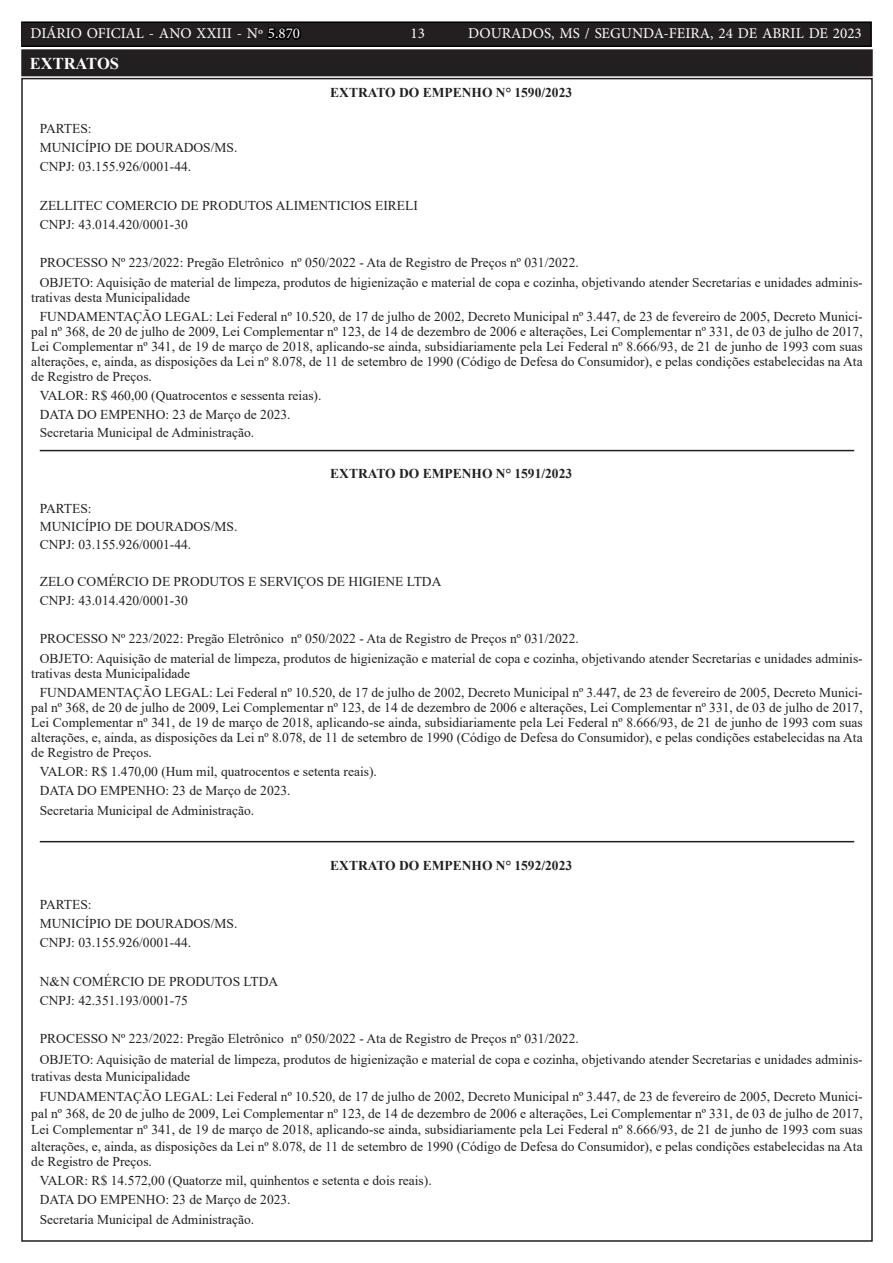
<style>
.page{position:relative;width:893px;height:1263px;background:#fff}
.page>*{position:absolute;margin:0;border:0;box-sizing:border-box;transform-origin:0 0}
.t1{font:700 16.5px "Times New Roman";color:#fff}
.t2{font:15px "Minion Pro";color:#fff}
.t3{font:13.5px/19.2px "Times New Roman";color:#231f20}
.t4{font:700 13.5px "Times New Roman";color:#231f20}
.s1{color:#000}
</style>
<div class="page">
<div style="left:21px;top:22px;width:850px;height:24px;background:#231f20"></div>
<div style="left:21px;top:21px;width:851px;height:26px;border:2px solid #000"></div>
<hr style="left:40px;top:450px;width:814px;height:1px;background:#231f20">
<hr style="left:40px;top:841px;width:814px;height:1px;background:#231f20">
<div style="left:23px;top:51px;width:848px;height:23px;background:#231f20"></div>
<div style="left:21px;top:49px;width:852px;height:27px;border:4px solid #231f20"></div>
<p class="t2" style="left:31px;top:24px;width:271px">DIÁRIO OFICIAL - ANO XXIII - Nº <span class="s1">5.870</span></p>
<p class="t2" style="left:411px;top:24px;width:16px">13</p>
<p class="t2" style="left:468px;top:24px;width:395px">DOURADOS, MS / SEGUNDA-FEIRA, 24 DE ABRIL DE 2023</p>
<p class="t1" style="left:30px;top:52px;width:91px">EXTRATOS</p>
<p class="t4" style="left:330px;top:83px;width:243px">EXTRATO DO EMPENHO N° 1590/2023</p>
<p class="t3" style="left:40px;top:118px;width:199px">PARTES:<br>MUNICÍPIO DE DOURADOS/MS.<br>CNPJ: 03.155.926/0001-44.</p>
<p class="t3" style="left:40px;top:195px;width:380px">ZELLITEC COMERCIO DE PRODUTOS ALIMENTICIOS EIRELI<br>CNPJ: 43.014.420/0001-30</p>
<p class="t3" style="left:40px;top:253px;width:824px">PROCESSO Nº 223/2022: Pregão Eletrônico nº 050/2022 - Ata de Registro de Preços nº 031/2022.<br>OBJETO: Aquisição de material de limpeza, produtos de higienização e material de copa e cozinha, objetivando atender Secretarias e unidades adminis-</p>
<p class="t3" style="left:40px;top:287px;width:824px;text-indent:-9px">trativas desta Municipalidade<br>FUNDAMENTAÇÃO LEGAL: Lei Federal nº 10.520, de 17 de julho de 2002, Decreto Municipal nº 3.447, de 23 de fevereiro de 2005, Decreto Munici-</p>
<p class="t3" style="left:31px;top:323px;width:833px;line-height:15px;text-align:justify">pal nº 368, de 20 de julho de 2009, Lei Complementar nº 123, de 14 de dezembro de 2006 e alterações, Lei Complementar nº 331, de 03 de julho de 2017, Lei Complementar nº 341, de 19 de março de 2018, aplicando-se ainda, subsidiariamente pela Lei Federal nº 8.666/93, de 21 de junho de 1993 com suas alterações, e, ainda, as disposições da Lei nº 8.078, de 11 de setembro de 1990 (Código de Defesa do Consumidor), e pelas condições estabelecidas na Ata de Registro de Preços.</p>
<p class="t3" style="left:40px;top:385px;width:283px">VALOR: R$ 460,00 (Quatrocentos e sessenta reias).<br>DATA DO EMPENHO: 23 de Março de 2023.</p>
<p class="t3" style="left:40px;top:422px;width:216px">Secretaria Municipal de Administração.</p>
<p class="t4" style="left:330px;top:463px;width:243px">EXTRATO DO EMPENHO N° 1591/2023</p>
<p class="t3" style="left:40px;top:499px;width:199px;line-height:17.7px">PARTES:<br>MUNICÍPIO DE DOURADOS/MS.<br>CNPJ: 03.155.926/0001-44.</p>
<p class="t3" style="left:40px;top:571px;width:403px">ZELO COMÉRCIO DE PRODUTOS E SERVIÇOS DE HIGIENE LTDA<br>CNPJ: 43.014.420/0001-30</p>
<p class="t3" style="left:40px;top:629px;width:824px">PROCESSO Nº 223/2022: Pregão Eletrônico nº 050/2022 - Ata de Registro de Preços nº 031/2022.<br>OBJETO: Aquisição de material de limpeza, produtos de higienização e material de copa e cozinha, objetivando atender Secretarias e unidades adminis-</p>
<p class="t3" style="left:40px;top:663px;width:824px;text-indent:-9px">trativas desta Municipalidade<br>FUNDAMENTAÇÃO LEGAL: Lei Federal nº 10.520, de 17 de julho de 2002, Decreto Municipal nº 3.447, de 23 de fevereiro de 2005, Decreto Munici-</p>
<p class="t3" style="left:31px;top:699px;width:833px;line-height:15px;text-align:justify">pal nº 368, de 20 de julho de 2009, Lei Complementar nº 123, de 14 de dezembro de 2006 e alterações, Lei Complementar nº 331, de 03 de julho de 2017, Lei Complementar nº 341, de 19 de março de 2018, aplicando-se ainda, subsidiariamente pela Lei Federal nº 8.666/93, de 21 de junho de 1993 com suas alterações, e, ainda, as disposições da Lei nº 8.078, de 11 de setembro de 1990 (Código de Defesa do Consumidor), e pelas condições estabelecidas na Ata de Registro de Preços.</p>
<p class="t3" style="left:40px;top:761px;width:339px">VALOR: R$ 1.470,00 (Hum mil, quatrocentos e setenta reais).<br>DATA DO EMPENHO: 23 de Março de 2023.<br>Secretaria Municipal de Administração.</p>
<p class="t4" style="left:330px;top:856px;width:243px">EXTRATO DO EMPENHO N° 1592/2023</p>
<p class="t3" style="left:40px;top:894px;width:199px">PARTES:<br>MUNICÍPIO DE DOURADOS/MS.<br>CNPJ: 03.155.926/0001-44.</p>
<p class="t3" style="left:40px;top:971px;width:240px">N&amp;N COMÉRCIO DE PRODUTOS LTDA<br>CNPJ: 42.351.193/0001-75</p>
<p class="t3" style="left:40px;top:1028px;width:824px;line-height:20.7px">PROCESSO Nº 223/2022: Pregão Eletrônico nº 050/2022 - Ata de Registro de Preços nº 031/2022.<br>OBJETO: Aquisição de material de limpeza, produtos de higienização e material de copa e cozinha, objetivando atender Secretarias e unidades adminis-</p>
<p class="t3" style="left:40px;top:1065px;width:824px;line-height:20.7px;text-indent:-9px">trativas desta Municipalidade<br>FUNDAMENTAÇÃO LEGAL: Lei Federal nº 10.520, de 17 de julho de 2002, Decreto Municipal nº 3.447, de 23 de fevereiro de 2005, Decreto Munici-</p>
<p class="t3" style="left:31px;top:1105px;width:833px;line-height:16.5px;text-align:justify">pal nº 368, de 20 de julho de 2009, Lei Complementar nº 123, de 14 de dezembro de 2006 e alterações, Lei Complementar nº 331, de 03 de julho de 2017, Lei Complementar nº 341, de 19 de março de 2018, aplicando-se ainda, subsidiariamente pela Lei Federal nº 8.666/93, de 21 de junho de 1993 com suas alterações, e, ainda, as disposições da Lei nº 8.078, de 11 de setembro de 1990 (Código de Defesa do Consumidor), e pelas condições estabelecidas na Ata</p>
<p class="t3" style="left:40px;top:1151px;width:393px;text-indent:-9px">de Registro de Preços.<br>VALOR: R$ 14.572,00 (Quatorze mil, quinhentos e setenta e dois reais).<br>DATA DO EMPENHO: 23 de Março de 2023.<br>Secretaria Municipal de Administração.</p>
</div>
